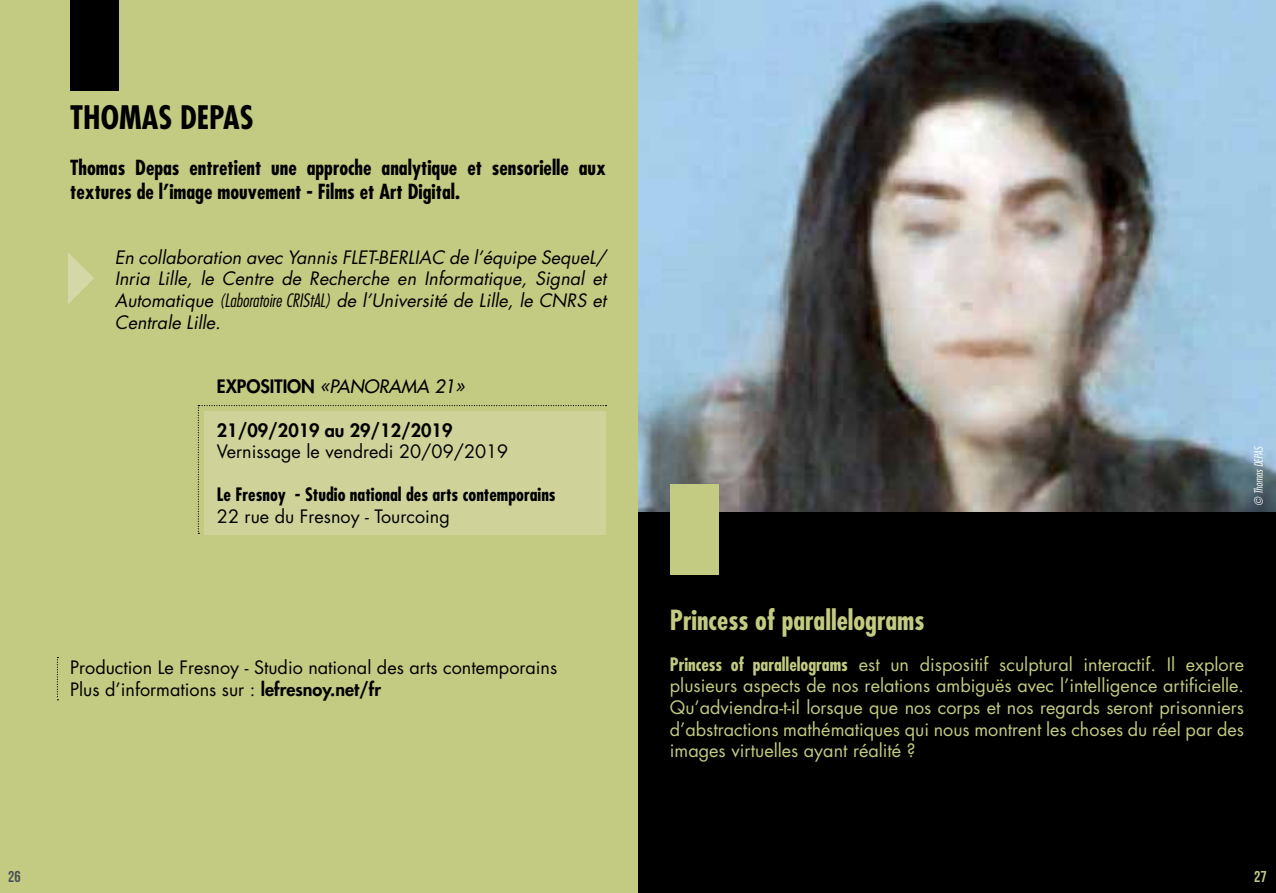
<style>
.page{position:relative;width:1276px;height:893px;background:#fff}
.page>*{position:absolute;margin:0;border:0;box-sizing:border-box;transform-origin:0 0}
.t1{font:700 condensed 31.5px "Futura Std";color:#000}
.t2{font:700 condensed 27px "Futura Std";color:#c3ca81}
.t3{font:700 condensed 20.25px/24.3px "Futura Std";color:#000}
.t4{font:18px/21.6px "Futura Std";color:#c3ca81;text-align:justify}
.t5{font:italic 18px/21.6px "Futura Std";color:#000;text-align:justify}
.t6{font:18px/21.6px "Futura Std";color:#000}
.t7{font:700 condensed 18px "Futura Std";color:#000}
.t8{font:italic 500 18px "Futura Std";color:#000}
.t9{font:800 18px "Futura Std";color:#000}
.t10{font:700 15.75px "Bebas Neue";color:#485156}
.t11{font:700 15.75px "Bebas Neue";color:#c3ca81}
.t12{font:italic 300 condensed 11.25px "Futura Std";color:#fff}
.s1{font-weight:300;font-stretch:condensed}
.s2{font-weight:800;font-style:normal}
.s3{font-weight:800}
.s4{font-weight:700;font-stretch:condensed}
</style>
<div class="page">
<div style="left:0;top:0;width:638px;height:893px;background:#c3ca81"></div>
<div style="left:638px;top:0;width:638px;height:893px;background:#000"></div>
<img style="left:638px;top:0;width:638px;height:512px">
<div style="left:70px;top:0;width:49px;height:91px;background:#000"></div>
<div style="left:198px;top:405px;width:408px;height:129px;background:#cfd39a"></div>
<svg style="left:68px;top:252px;width:26px;height:52px"></svg>
<div style="left:670px;top:484px;width:49px;height:90px;background:#c3ca81"></div>
<svg style="left:57px;top:657px;width:1px;height:43px"></svg>
<h1 class="t1" style="left:70px;top:98px;width:185px">THOMAS DEPAS</h1>
<p class="t3" style="left:70px;top:155px;width:537px">Thomas Depas entretient une approche analytique et sensorielle aux textures de l’image mouvement - Films et Art Digital.</p>
<p class="t5" style="left:115px;top:247px;width:493px">En collaboration avec Yannis FLET-BERLIAC de l’équipe SequeL/ Inria Lille, le Centre de Recherche en Informatique, Signal et Automatique <span class="s1">(Laboratoire CRIStAL)</span> de l’Université de Lille, le CNRS et Centrale Lille.</p>
<p class="t8" style="left:217px;top:376px;width:249px"><span class="s2">EXPOSITION</span> «PANORAMA 21»</p>
<p class="t9" style="left:217px;top:419px;width:237px">21/09/2019 au 29/12/2019</p>
<p class="t6" style="left:217px;top:441px;width:293px">Vernissage le vendredi 20/09/2019</p>
<p class="t7" style="left:217px;top:484px;width:340px">Le Fresnoy - Studio national des arts contemporains</p>
<p class="t6" style="left:217px;top:506px;width:234px">22 rue du Fresnoy - Tourcoing</p>
<p class="t6" style="left:70px;top:657px;width:488px">Production Le Fresnoy - Studio national des arts contemporains<br>Plus d’informations sur : <span class="s3">lefresnoy.net/fr</span></p>
<p class="t12" style="left:1252px;top:506px;width:61px;rotate:-90deg">© Thomas DEPAS</p>
<h2 class="t2" style="left:670px;top:603px;width:256px">Princess of parallelograms</h2>
<p class="t4" style="left:670px;top:654px;width:576px"><span class="s4">Princess of parallelograms</span> est un dispositif sculptural interactif. Il explore plusieurs aspects de nos relations ambiguës avec l’intelligence artificielle.<br>Qu’adviendra-t-il lorsque que nos corps et nos regards seront prisonniers d’abstractions mathématiques qui nous montrent les choses du réel par des images virtuelles ayant réalité ?</p>
<p class="t10" style="left:8px;top:868px;width:14px">26</p>
<p class="t11" style="left:1254px;top:868px;width:14px">27</p>
</div>
